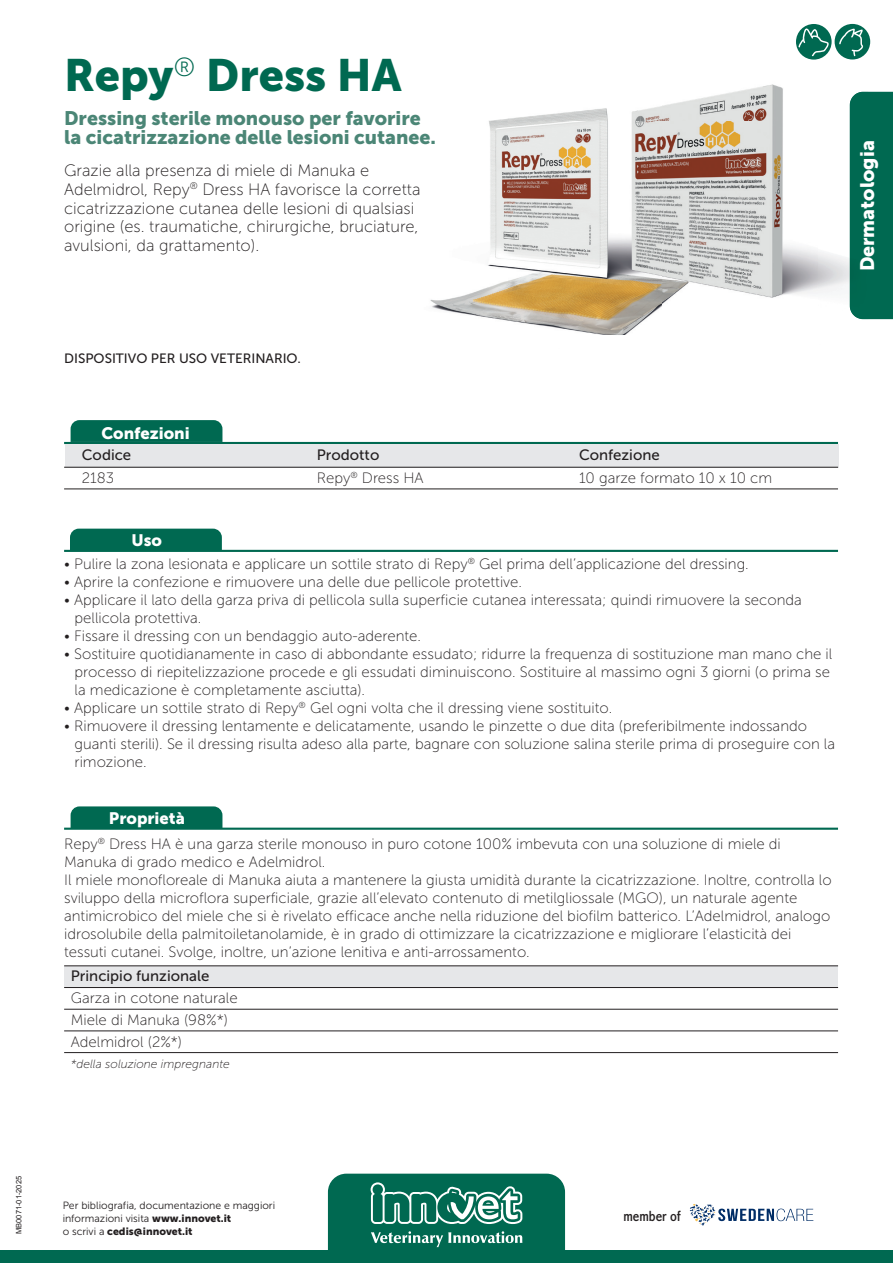
<style>
.page{position:relative;width:893px;height:1263px;background:#fff}
.page>*{position:absolute;margin:0;border:0;box-sizing:border-box;transform-origin:0 0}
.t1{font:45px "Museo Sans 900";color:#006951}
.t2{font:19.5px/19.5px "Museo Sans 900";color:#4b8676}
.t3{font:19.5px "Museo Sans 900";color:#fff}
.t4{font:16.5px/18.8px "Museo Sans 100";color:#231f20}
.t5{font:16.5px "Museo Sans 900";color:#fff}
.t6{font:15px/18px "Museo Sans 100";color:#231f20}
.t7{font:15px "Museo Sans 500";color:#231f20}
.t8{font:condensed 15px "Abadi MT Std";color:#231f20}
.t9{font:13.5px "Museo Sans 500";color:#231f20}
.t10{font:italic 12px "Museo Sans 100";color:#231f20}
.t11{font:10.5px/13px "Museo Sans 300";color:#231f20}
.t12{font:10.5px "Museo Sans 900";color:#231f20}
.t13{font:7.5px "Arial";color:#231f20}
.s1{font-family:"Museo Sans 900"}
.s2{font-family:"Museo Sans 300"}
</style>
<div class="page">
<div style="left:71px;top:806px;width:151px;height:22px;background:#006951"></div>
<div style="left:70px;top:529px;width:152px;height:21px;background:#006951"></div>
<svg style="left:71px;top:420px;width:151px;height:22px;background:#036b53"></svg>
<div style="left:868px;top:92px;width:25px;height:227px;background:#006951"></div>
<img style="left:430px;top:23px;width:438px;height:312px">
<div style="left:850px;top:92px;width:18px;height:227px;background:#006951"></div>
<hr style="left:64px;top:442px;width:774px;height:2px;background:#006951">
<div style="left:65px;top:444px;width:773px;height:23px;background:#e6e7e9"></div>
<hr style="left:64px;top:467px;width:774px;height:1px;background:#231f20">
<hr style="left:64px;top:488px;width:774px;height:1px;background:#231f20">
<hr style="left:64px;top:550px;width:774px;height:2px;background:#006951">
<hr style="left:64px;top:828px;width:774px;height:2px;background:#006951">
<div style="left:64px;top:966px;width:774px;height:21px;background:#e6e7e9"></div>
<hr style="left:64px;top:987px;width:774px;height:1px;background:#231f20">
<hr style="left:64px;top:965px;width:774px;height:1px;background:#231f20">
<hr style="left:64px;top:1009px;width:774px;height:1px;background:#231f20">
<hr style="left:64px;top:1030px;width:774px;height:1px;background:#231f20">
<hr style="left:64px;top:1052px;width:774px;height:1px;background:#231f20">
<svg style="left:796px;top:24px;width:36px;height:36px"></svg>
<svg style="left:798px;top:28px;width:32px;height:28px"></svg>
<div style="left:835px;top:24px;width:35px;height:36px;background:#006951;border-radius:50%"></div>
<svg style="left:839px;top:29px;width:24px;height:27px"></svg>
<div style="left:0;top:1250px;width:893px;height:13px;background:#006951"></div>
<svg style="left:328px;top:1174px;width:237px;height:76px;background:#257f6a"></svg>
<svg style="left:690px;top:1204px;width:123px;height:22px"></svg>
<h1 class="t1" style="left:64px;top:50px;width:339px">Repy<sup>®</sup> Dress HA</h1>
<h2 class="t2" style="left:64px;top:108px;width:373px">Dressing sterile monouso per favorire la cicatrizzazione delle lesioni cutanee.</h2>
<p class="t4" style="left:64px;top:161px;width:358px">Grazie alla presenza di miele di Manuka e Adelmidrol, Repy<sup>®</sup> Dress HA favorisce la corretta cicatrizzazione cutanea delle lesioni di qualsiasi origine (es. traumatiche, chirurgiche, bruciature, avulsioni, da grattamento).</p>
<h2 class="t3" style="left:856px;top:271px;width:132px;rotate:-90deg">Dermatologia</h2>
<p class="t9" style="left:64px;top:351px;width:238px">DISPOSITIVO PER USO VETERINARIO.</p>
<p class="t5" style="left:101px;top:424px;width:90px">Confezioni</p>
<p class="t7" style="left:82px;top:447px;width:51px">Codice</p>
<p class="t7" style="left:317px;top:447px;width:64px">Prodotto</p>
<p class="t7" style="left:579px;top:447px;width:82px">Confezione</p>
<p class="t6" style="left:82px;top:469px;width:34px">2183</p>
<p class="t6" style="left:317px;top:469px;width:108px">Repy<sup>®</sup> Dress HA</p>
<p class="t6" style="left:579px;top:469px;width:195px">10 garze formato 10 x 10 cm</p>
<p class="t5" style="left:131px;top:531px;width:32px">Uso</p>
<p class="t6" style="left:64px;top:555px;width:686px">• Pulire la zona lesionata e applicare un sottile strato di Repy<sup>®</sup> Gel prima dell’applicazione del dressing.</p>
<p class="t6" style="left:64px;top:573px;width:459px">• Aprire la confezione e rimuovere una delle due pellicole protettive.</p>
<p class="t6" style="left:75px;top:591px;width:729px;text-indent:-10px">• Applicare il lato della garza priva di pellicola sulla superficie cutanea interessata; quindi rimuovere la seconda pellicola protettiva.</p>
<p class="t6" style="left:64px;top:627px;width:358px">• Fissare il dressing con un bendaggio auto-aderente.</p>
<p class="t6" style="left:75px;top:645px;width:759px;text-indent:-10px">• Sostituire quotidianamente in caso di abbondante essudato; ridurre la frequenza di sostituzione man mano che il processo di riepitelizzazione procede e gli essudati diminuiscono. Sostituire al massimo ogni 3 giorni (o prima se la medicazione è completamente asciutta).</p>
<p class="t6" style="left:64px;top:699px;width:550px">• Applicare un sottile strato di Repy<sup>®</sup> Gel ogni volta che il dressing viene sostituito.</p>
<p class="t6" style="left:75px;top:717px;width:762px;text-indent:-10px">• Rimuovere il dressing lentamente e delicatamente, usando le pinzette o due dita (preferibilmente indossando guanti sterili). Se il dressing risulta adeso alla parte, bagnare con soluzione salina sterile prima di proseguire con la rimozione.</p>
<p class="t5" style="left:109px;top:808px;width:77px">Proprietà</p>
<p class="t6" style="left:64px;top:835px;width:769px">Repy<sup>®</sup> Dress HA è una garza sterile monouso in puro cotone 100% imbevuta con una soluzione di miele di Manuka di grado medico e Adelmidrol.<br>Il miele monofloreale di Manuka aiuta a mantenere la giusta umidità durante la cicatrizzazione. Inoltre, controlla lo sviluppo della microflora superficiale, grazie all’elevato contenuto di metilgliossale (MGO), un naturale agente antimicrobico del miele che si è rivelato efficace anche nella riduzione del biofilm batterico. L’Adelmidrol, analogo idrosolubile della palmitoiletanolamide, è in grado di ottimizzare la cicatrizzazione e migliorare l’elasticità dei tessuti cutanei. Svolge, inoltre, un’azione lenitiva e anti-arrossamento.</p>
<p class="t7" style="left:71px;top:968px;width:140px">Principio funzionale</p>
<p class="t6" style="left:71px;top:987px;width:168px;line-height:21.8px">Garza in cotone naturale<br>Miele di Manuka (98%*)<br>Adelmidrol (2%*)</p>
<p class="t10" style="left:71px;top:1058px;width:160px">*della soluzione impregnante</p>
<p class="t13" style="left:14px;top:1234px;width:59px;rotate:-90deg">MB0071-01-2025</p>
<p class="t11" style="left:63px;top:1199px;width:214px">Per bibliografia, documentazione e maggiori informazioni visita <span class="s1">www.innovet.it</span></p>
<p class="t12" style="left:63px;top:1225px;width:131px"><span class="s2">o scrivi a</span> cedis@innovet.it</p>
<p class="t8" style="left:623px;top:1208px;width:59px">member of</p>
</div>
